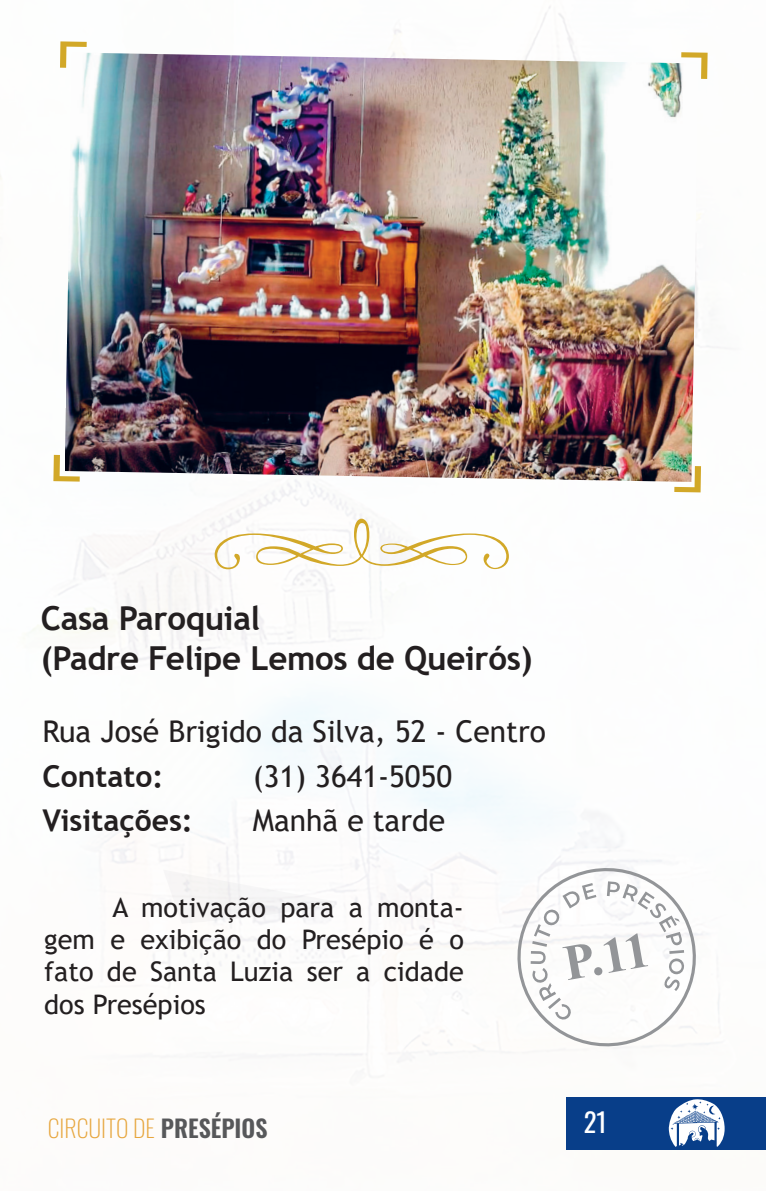
<style>
.page{position:relative;width:766px;height:1191px;background:#fff}
.page>*{position:absolute;margin:0;border:0;box-sizing:border-box;transform-origin:0 0}
.t1{font:700 50.4px "Times New Roman";color:#939598}
.t2{font:700 33px/39.6px "Trebuchet MS";letter-spacing:-.01em;color:#231f20}
.t3{font:30px "Trebuchet MS";color:#231f20}
.t4{font:700 30px "Trebuchet MS";color:#231f20}
.t5{font:27px/32.4px "Trebuchet MS";color:#231f20;text-align:justify}
.t6{font:26.7px "Oswald";color:#fff}
.t7{font:200 24px "Oswald";color:#e7a63e}
.s1{font-weight:600;color:#57585a}
</style>
<div class="page">
<div style="left:566px;top:1097px;width:199px;height:53px;background:#083e89"></div>
<svg style="left:162px;top:729px;width:500px;height:195px"></svg>
<svg style="left:163px;top:869px;width:174px;height:26px"></svg>
<div style="left:279px;top:736px;width:29px;height:63px;background:#f5fbfd"></div>
<svg style="left:308px;top:729px;width:144px;height:115px"></svg>
<svg style="left:152px;top:895px;width:204px;height:86px"></svg>
<svg style="left:668px;top:1099px;width:56px;height:48px"></svg>
<svg style="left:512px;top:862px;width:189px;height:187px"></svg>
<img style="left:71px;top:53px;width:627px;height:429px">
<svg style="left:60px;top:41px;width:27px;height:27px"></svg>
<svg style="left:681px;top:52px;width:26px;height:27px"></svg>
<img style="left:32px;top:254px;width:479px;height:475px">
<svg style="left:674px;top:466px;width:26px;height:26px"></svg>
<p class="t2" style="left:41px;top:599px;width:493px">Casa Paroquial<br>(Padre Felipe Lemos de Queirós)</p>
<p class="t3" style="left:43px;top:712px;width:505px">Rua José Brigido da Silva, 52 - Centro</p>
<p class="t4" style="left:43px;top:757px;width:122px">Contato:</p>
<p class="t3" style="left:253px;top:757px;width:201px">(31) 3641-5050</p>
<p class="t4" style="left:43px;top:801px;width:152px">Visitações:</p>
<p class="t3" style="left:253px;top:801px;width:194px">Manhã e tarde</p>
<p class="t5" style="left:44px;top:890px;width:421px;text-indent:68px">A motivação para a monta&shy;gem e exibição do Presépio é o fato de Santa Luzia ser a cidade dos Presépios</p>
<h1 class="t1" style="left:557px;top:928px;width:88px;rotate:-10deg">P.11</h1>
<p class="t7" style="left:48px;top:1107px;width:221px">CIRCUITO DE <span class="s1">PRESÉPIOS</span></p>
<p class="t6" style="left:583px;top:1098px;width:25px">21</p>
</div>
